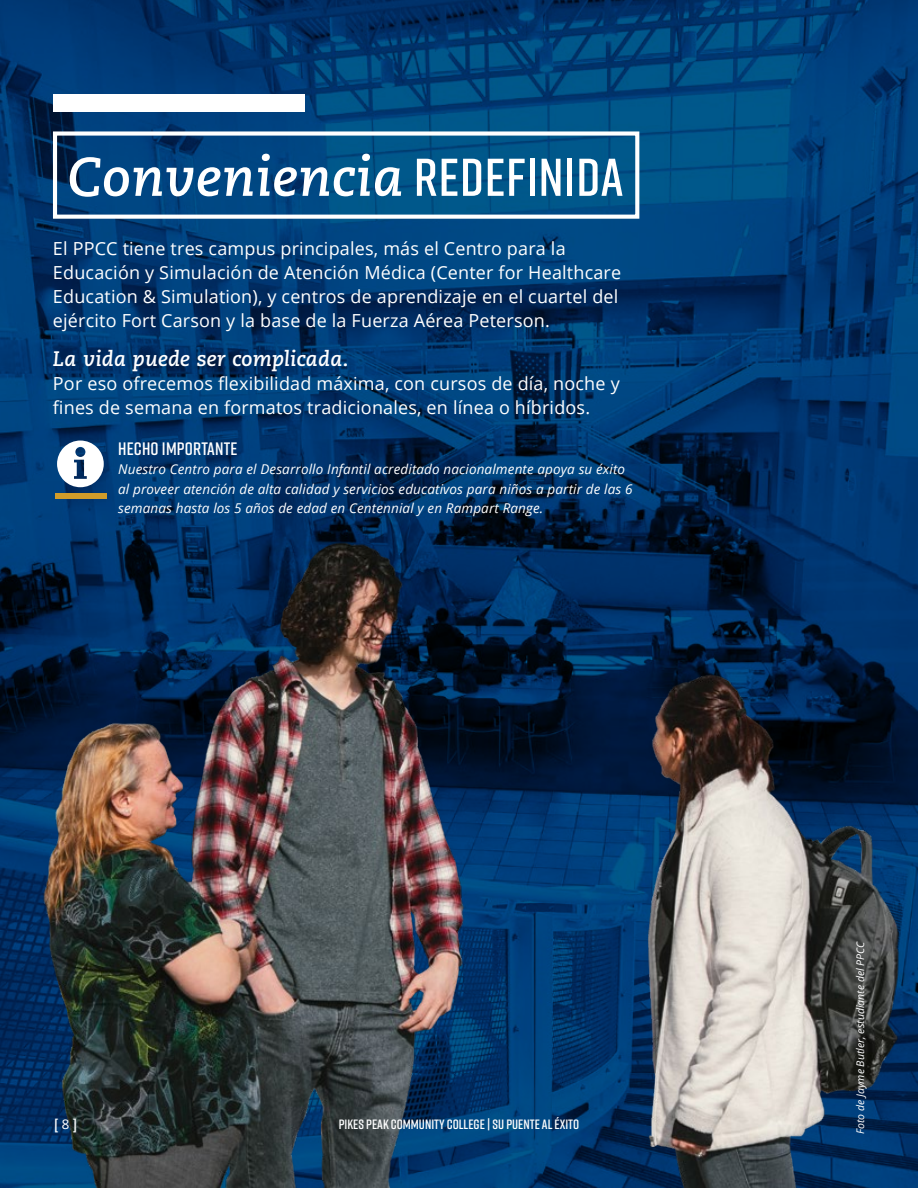
<style>
.page{position:relative;width:918px;height:1188px;background:#fff}
.page>*{position:absolute;margin:0;border:0;box-sizing:border-box;transform-origin:0 0}
.Section_Header{font:italic 700 54px "Caecilia LT Std";letter-spacing:.015em;color:#fff}
.t1{font:italic 700 21px "Caecilia LT Std";letter-spacing:.01em;color:#fff}
.Body_Copy{font:18px/24px "Open Sans";letter-spacing:.01em;color:#fff}
.Peak_Fact_Header{font:600 18px "Rift";letter-spacing:.01em;color:#fff}
.Peak_Fact_Copy{font:italic 13.5px/19.5px "Open Sans";letter-spacing:.01em;color:#fff}
.t2{font:600 13.5px "Rift";color:#fff}
.t3{font:700 13.5px "Caecilia LT Std";color:#fff}
.Photo_Credit{font:italic 10.5px "Open Sans";color:#fff}
.s1{font-family:"Rift";font-weight:600;font-style:normal;font-size:53.1px}
.s2{font-weight:400}
</style>
<div class="page">
<img style="left:0;top:0;width:918px;height:1188px">
<img style="left:12px;top:513px;width:906px;height:675px">
<div style="left:53px;top:131px;width:586px;height:88px;border:4px solid #fff"></div>
<div style="left:53px;top:94px;width:252px;height:18px;background:#fff"></div>
<svg style="left:57px;top:441px;width:47px;height:46px"></svg>
<div style="left:55px;top:493px;width:51px;height:6px;background:#d09c2a"></div>
<p class="Section_Header" style="left:68px;top:146px;width:557px">Conveniencia <span class="s1">REDEFINIDA</span></p>
<p class="Body_Copy" style="left:53px;top:236px;width:570px">El PPCC tiene tres campus principales, más el Centro para la Educación y Simulación de Atención Médica (Center for Healthcare Education &amp; Simulation), y centros de aprendizaje en el cuartel del ejército Fort Carson y la base de la Fuerza Aérea Peterson.</p>
<h1 class="t1" style="left:53px;top:346px;width:297px">La vida puede ser complicada.</h1>
<p class="Body_Copy" style="left:53px;top:371px;width:568px">Por eso ofrecemos flexibilidad máxima, con cursos de día, noche y fines de semana en formatos tradicionales, en línea o híbridos.</p>
<p class="Peak_Fact_Header" style="left:118px;top:436px;width:121px">HECHO IMPORTANTE</p>
<p class="Peak_Fact_Copy" style="left:118px;top:459px;width:516px">Nuestro Centro para el Desarrollo Infantil acreditado nacionalmente apoya su éxito al proveer atención de alta calidad y servicios educativos para niños a partir de las 6 semanas hasta los 5 años de edad en Centennial y en Rampart Range.</p>
<p class="t3" style="left:54px;top:1116px;width:25px">[ <span class="s2">8</span> ]</p>
<p class="t2" style="left:339px;top:1115px;width:242px">PIKES PEAK COMMUNITY COLLEGE | SU PUENTE AL ÉXITO</p>
<p class="Photo_Credit" style="left:853px;top:1134px;width:194px;rotate:-90deg">Foto de Jayme Butler, estudiante del PPCC</p>
</div>
